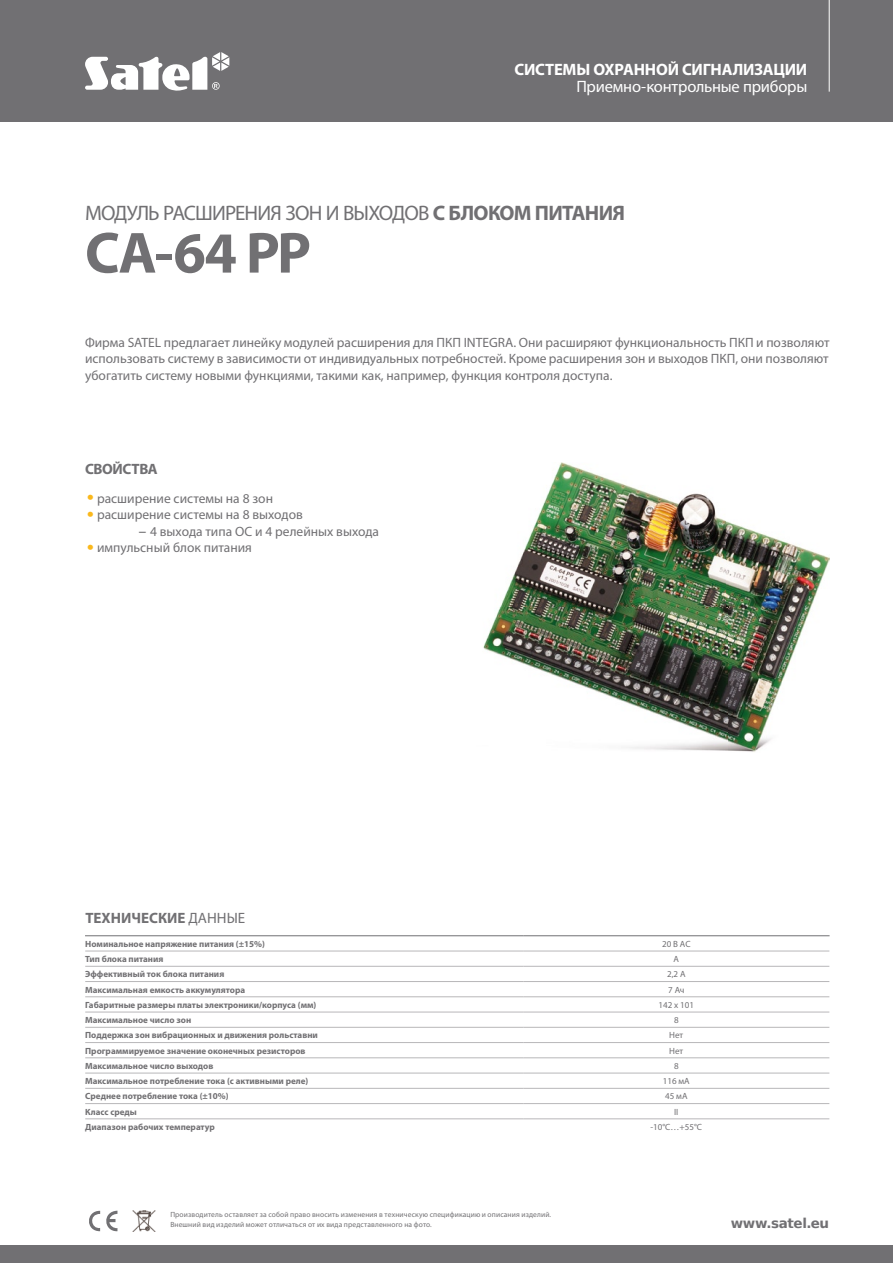
<style>
.page{position:relative;width:893px;height:1263px;background:#fff}
.page>*{position:absolute;margin:0;border:0;box-sizing:border-box;transform-origin:0 0}
.t1{font:700 58.5px "Myriad Pro";color:#717073}
.t2{font:21px "Myriad Pro";letter-spacing:-.04em;color:#717073}
.t3{font:700 16.5px "Myriad Pro";letter-spacing:-.015em;color:#fff}
.t4{font:16.5px "Myriad Pro";letter-spacing:-.015em;color:#fff}
.t5{font:700 15px "Myriad Pro";color:#717073}
.t6{font:700 15px "Myriad Pro";letter-spacing:-.025em;color:#717073}
.t7{font:13.5px/16.5px "Myriad Pro";color:#717073;text-align:justify}
.t8{font:700 13.5px "Prima Sans EU";letter-spacing:-.03em;color:#717073}
.t9{font:700 9px "Myriad Pro";color:#717073}
.t10{font:9px "Myriad Pro";color:#717073}
.t11{font:7.5px/10.5px "Myriad Pro";letter-spacing:.02em;color:#717073}
.s1{font-weight:700}
.s2{font-family:"Prima Sans EU";font-size:18px;color:#fab81c}
.s3{font-family:"Prima Sans EU"}
.s4{font-weight:400}
</style>
<div class="page">
<div style="left:0;top:0;width:893px;height:121px;background:#717073"></div>
<svg style="left:85px;top:52px;width:144px;height:39px"></svg>
<hr style="left:829px;top:0;width:1px;height:92px;background:#fff">
<img style="left:132px;top:1210px;width:24px;height:21px">
<svg style="left:89px;top:1210px;width:28px;height:22px"></svg>
<div style="left:0;top:1245px;width:893px;height:18px;background:#717073"></div>
<hr style="left:85px;top:935px;width:438px;height:1px;background:#717073">
<hr style="left:523px;top:935px;width:307px;height:1px;background:#717073">
<hr style="left:85px;top:951px;width:438px;height:1px;background:#b8b7b9">
<hr style="left:85px;top:966px;width:438px;height:1px;background:#b8b7b9">
<hr style="left:85px;top:981px;width:438px;height:1px;background:#b8b7b9">
<hr style="left:85px;top:996px;width:438px;height:1px;background:#b8b7b9">
<hr style="left:85px;top:1012px;width:438px;height:1px;background:#b8b7b9">
<hr style="left:85px;top:1027px;width:438px;height:1px;background:#b8b7b9">
<hr style="left:85px;top:1042px;width:438px;height:1px;background:#b8b7b9">
<hr style="left:85px;top:1057px;width:438px;height:1px;background:#b8b7b9">
<hr style="left:85px;top:1073px;width:438px;height:1px;background:#b8b7b9">
<hr style="left:85px;top:1088px;width:438px;height:1px;background:#b8b7b9">
<hr style="left:523px;top:951px;width:306px;height:1px;background:#b8b7b9">
<hr style="left:523px;top:966px;width:306px;height:1px;background:#b8b7b9">
<hr style="left:523px;top:981px;width:306px;height:1px;background:#b8b7b9">
<hr style="left:523px;top:996px;width:306px;height:1px;background:#b8b7b9">
<hr style="left:523px;top:1012px;width:306px;height:1px;background:#b8b7b9">
<hr style="left:523px;top:1027px;width:306px;height:1px;background:#b8b7b9">
<hr style="left:523px;top:1042px;width:306px;height:1px;background:#b8b7b9">
<hr style="left:523px;top:1057px;width:306px;height:1px;background:#b8b7b9">
<hr style="left:523px;top:1073px;width:306px;height:1px;background:#b8b7b9">
<hr style="left:523px;top:1088px;width:306px;height:1px;background:#b8b7b9">
<hr style="left:85px;top:1103px;width:438px;height:1px;background:#b8b7b9">
<hr style="left:523px;top:1103px;width:306px;height:1px;background:#b8b7b9">
<hr style="left:85px;top:1118px;width:438px;height:1px;background:#b8b7b9">
<hr style="left:523px;top:1118px;width:306px;height:1px;background:#b8b7b9">
<img style="left:483px;top:462px;width:346px;height:290px">
<h3 class="t3" style="left:514px;top:59px;width:294px">СИСТЕМЫ ОХРАННОЙ СИГНАЛИЗАЦИИ</h3>
<h3 class="t4" style="left:576px;top:76px;width:233px">Приемно-контрольные приборы</h3>
<h2 class="t2" style="left:85px;top:200px;width:542px">МОДУЛЬ РАСШИРЕНИЯ ЗОН И ВЫХОДОВ <span class="s1">С БЛОКОМ ПИТАНИЯ</span></h2>
<h1 class="t1" style="left:85px;top:215px;width:227px">CA-64 PP</h1>
<p class="t7" style="left:85px;top:333px;width:746px">Фирма SATEL предлагает линейку модулей расширения для ПКП INTEGRA. Они расширяют функциональность ПКП и позволяют использовать систему в зависимости от индивидуальных потребностей. Кроме расширения зон и выходов ПКП, они позволяют убогатить систему новыми функциями, такими как, например, функция контроля доступа.</p>
<h3 class="t6" style="left:85px;top:459px;width:74px">СВОЙСТВА</h3>
<h3 class="t7" style="left:85px;top:490px;width:190px"><span class="s2">•</span>расширение системы на 8 зон</h3>
<h3 class="t7" style="left:85px;top:506px;width:219px"><span class="s2">•</span>расширение системы на 8 выходов</h3>
<h3 class="t7" style="left:139px;top:523px;width:242px"><span class="s3">–</span> 4 выхода типа OC и 4 релейных выхода</h3>
<h3 class="t7" style="left:85px;top:539px;width:168px"><span class="s2">•</span>импульсный блок питания</h3>
<h3 class="t5" style="left:85px;top:908px;width:161px">ТЕХНИЧЕСКИЕ <span class="s4">ДАННЫЕ</span></h3>
<p class="t9" style="left:85px;top:938px;width:181px">Номинальное напряжение питания (±15%)</p>
<p class="t10" style="left:662px;top:938px;width:30px">20 В AC</p>
<p class="t9" style="left:85px;top:953px;width:80px">Тип блока питания</p>
<p class="t10" style="left:673px;top:953px;width:7px">A</p>
<p class="t9" style="left:85px;top:968px;width:141px">Эффективный ток блока питания</p>
<p class="t10" style="left:667px;top:969px;width:20px">2,2 A</p>
<p class="t9" style="left:85px;top:984px;width:161px">Максимальная емкость аккумулятора</p>
<p class="t10" style="left:668px;top:984px;width:18px">7 Ач</p>
<p class="t9" style="left:85px;top:999px;width:233px">Габаритные размеры платы электроники/корпуса (мм)</p>
<p class="t10" style="left:658px;top:999px;width:37px">142 x 101</p>
<p class="t9" style="left:85px;top:1014px;width:107px">Максимальное число зон</p>
<p class="t10" style="left:674px;top:1014px;width:6px">8</p>
<p class="t9" style="left:85px;top:1029px;width:234px">Поддержка зон вибрационных и движения рольставни</p>
<p class="t10" style="left:669px;top:1030px;width:16px">Нет</p>
<p class="t9" style="left:85px;top:1045px;width:222px">Программируемое значение оконечных резисторов</p>
<p class="t10" style="left:669px;top:1045px;width:16px">Нет</p>
<p class="t9" style="left:85px;top:1060px;width:130px">Максимальное число выходов</p>
<p class="t10" style="left:674px;top:1060px;width:6px">8</p>
<p class="t9" style="left:85px;top:1075px;width:225px">Максимальное потребление тока (с активными реле)</p>
<p class="t10" style="left:663px;top:1075px;width:29px">116 мА</p>
<p class="t9" style="left:85px;top:1090px;width:145px">Среднее потребление тока (±10%)</p>
<p class="t10" style="left:665px;top:1091px;width:24px">45 мА</p>
<p class="t9" style="left:85px;top:1106px;width:53px">Класс среды</p>
<p class="t10" style="left:674px;top:1106px;width:6px">II</p>
<p class="t9" style="left:85px;top:1121px;width:131px">Диапазон рабочих температур</p>
<p class="t10" style="left:650px;top:1121px;width:53px">-10°C…+55°C</p>
<p class="t11" style="left:170px;top:1209px;width:382px">Производитель оставляет за собой право вносить изменения в техническую спецификацию и описания изделий.<br>Внешний вид изделий может отличаться от их вида представленного на фото.</p>
<h3 class="t8" style="left:731px;top:1213px;width:100px">www.satel.eu</h3>
</div>
